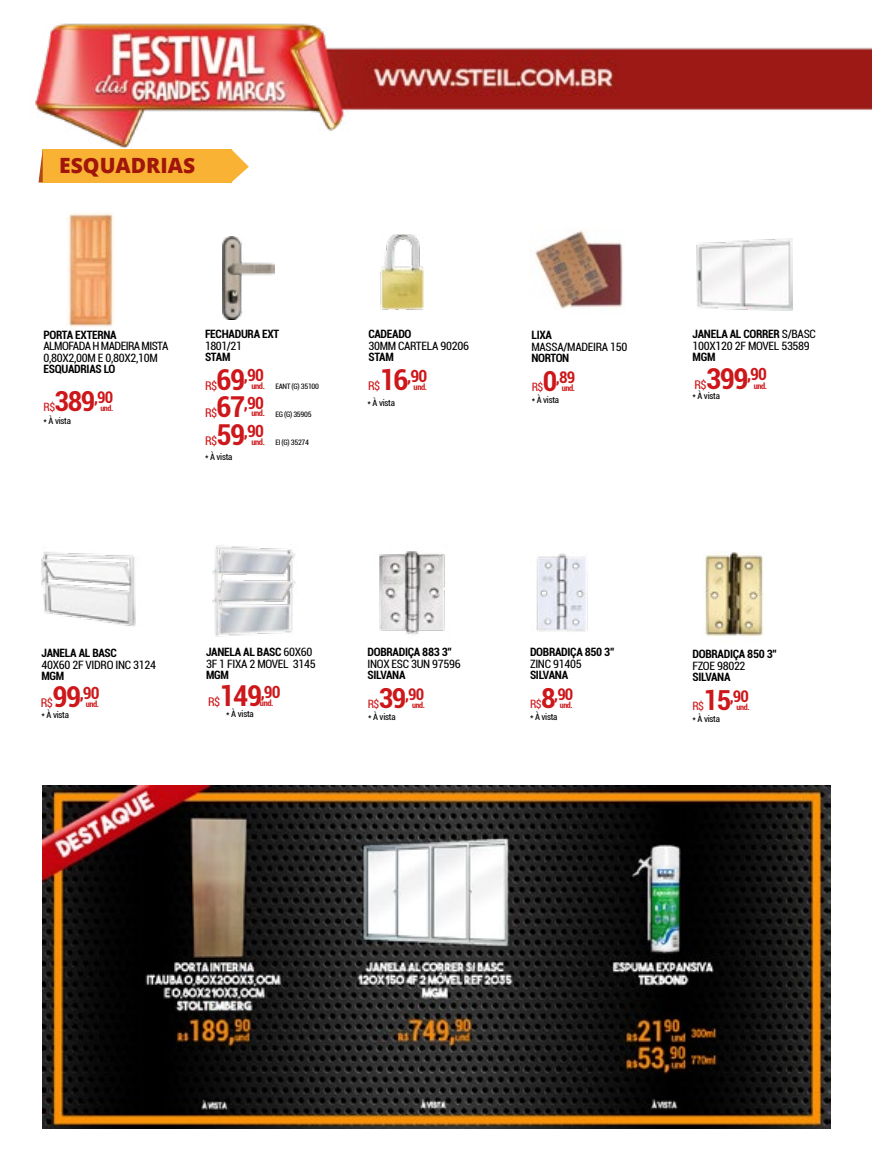
<style>
.page{position:relative;width:872px;height:1170px;background:#fff}
.page>*{position:absolute;margin:0;border:0;box-sizing:border-box;transform-origin:0 0}
.t1{font:700 condensed 28.8px "Roboto";letter-spacing:-.05em;color:#cd171a}
.t2{font:700 condensed 27.6px "Roboto";color:#cd171a}
.t3{font:800 21px "Open Sans";color:#a0160a}
.t4{font:700 condensed 16.8px "Roboto";letter-spacing:-.05em;color:#cd171a}
.t5{font:700 condensed 16.05px "Roboto";letter-spacing:-.05em;color:#cd171a}
.t6{font:condensed 12px "Roboto";color:#cd171a}
.t7{font:condensed 11.55px/11.6px "Roboto";letter-spacing:-.025em;color:#000}
.t8{font:700 condensed 11.55px "Roboto";letter-spacing:-.025em;color:#000}
.t9{font:condensed 11.55px/11.6px "Roboto";letter-spacing:-.05em;color:#000}
.t10{font:condensed 11.55px "Roboto";color:#cd171a}
.t11{font:condensed 9px "Roboto";letter-spacing:-.025em;color:#000}
.t12{font:700 condensed 8.4px "Roboto";letter-spacing:-.05em;color:#cd171a}
.t13{font:700 condensed 8.1px "Roboto";letter-spacing:-.05em;color:#cd171a}
.t14{font:condensed 7.5px "Roboto";letter-spacing:-.04em;color:#000}
.s1{font-size:28.8px}
.s2{font-size:27.6px}
.s3{font-weight:700}
</style>
<div class="page">
<img style="left:35px;top:23px;width:837px;height:126px">
<img style="left:223px;top:237px;width:52px;height:83px">
<img style="left:212px;top:545px;width:84px;height:92px">
<img style="left:42px;top:551px;width:94px;height:76px">
<img style="left:66px;top:213px;width:48px;height:115px">
<img style="left:536px;top:553px;width:52px;height:79px">
<img style="left:704px;top:551px;width:60px;height:86px">
<img style="left:379px;top:551px;width:66px;height:84px">
<img style="left:380px;top:234px;width:44px;height:76px">
<img style="left:696px;top:239px;width:96px;height:71px">
<img style="left:531px;top:230px;width:92px;height:79px">
<div style="left:43px;top:149px;width:189px;height:34px;background:#f9b234"></div>
<svg style="left:38px;top:149px;width:5px;height:33px"></svg>
<svg style="left:232px;top:150px;width:17px;height:32px"></svg>
<img style="left:43px;top:785px;width:787px;height:343px">
<h3 class="t3" style="left:59px;top:150px;width:137px">ESQUADRIAS</h3>
<p class="t8" style="left:44px;top:326px;width:75px">PORTA EXTERNA</p>
<p class="t9" style="left:44px;top:340px;width:126px">ALMOFADA H MADEIRA MISTA<br>0,80X2,00M E 0,80X2,10M</p>
<p class="t8" style="left:44px;top:361px;width:74px">ESQUADRIAS LO</p>
<p class="t10" style="left:44px;top:399px;width:13px">R$</p>
<h2 class="t2" style="left:55px;top:382px;width:60px">389<sup>,90</sup></h2>
<p class="t13" style="left:100px;top:403px;width:14px">und.</p>
<p class="t11" style="left:44px;top:414px;width:29px">* À vista</p>
<p class="t8" style="left:205px;top:326px;width:76px">FECHADURA EXT</p>
<p class="t7" style="left:205px;top:339px;width:38px">1801/21</p>
<p class="t8" style="left:205px;top:349px;width:27px">STAM</p>
<p class="t6" style="left:205px;top:377px;width:14px">R$</p>
<h3 class="t4" style="left:217px;top:363px;width:49px"><span class="s1">69</span>,90</h3>
<p class="t6" style="left:205px;top:404px;width:14px">R$</p>
<h3 class="t4" style="left:217px;top:391px;width:49px"><span class="s1">67</span>,90</h3>
<p class="t6" style="left:205px;top:432px;width:14px">R$</p>
<h3 class="t4" style="left:217px;top:419px;width:49px"><span class="s1">59</span>,90</h3>
<p class="t12" style="left:251px;top:380px;width:15px">und.</p>
<p class="t12" style="left:251px;top:407px;width:15px">und.</p>
<p class="t12" style="left:251px;top:435px;width:15px">und.</p>
<p class="t14" style="left:275px;top:381px;width:45px">EANT (G) 35100</p>
<p class="t14" style="left:275px;top:409px;width:38px">EG (G) 35905</p>
<p class="t14" style="left:275px;top:436px;width:35px">EI (G) 35274</p>
<p class="t11" style="left:205px;top:450px;width:29px">* À vista</p>
<p class="t8" style="left:368px;top:326px;width:45px">CADEADO</p>
<p class="t7" style="left:368px;top:339px;width:102px">30MM CARTELA 90206</p>
<p class="t8" style="left:368px;top:349px;width:27px">STAM</p>
<p class="t6" style="left:368px;top:377px;width:14px">R$</p>
<h3 class="t4" style="left:380px;top:364px;width:49px"><span class="s1">16</span>,90</h3>
<p class="t12" style="left:413px;top:381px;width:15px">und.</p>
<p class="t11" style="left:367px;top:396px;width:29px">* À vista</p>
<p class="t8" style="left:531px;top:327px;width:22px">LIXA</p>
<p class="t7" style="left:531px;top:340px;width:97px">MASSA/MADEIRA 150</p>
<p class="t8" style="left:531px;top:350px;width:39px">NORTON</p>
<p class="t10" style="left:531px;top:378px;width:13px">R$</p>
<h3 class="t5" style="left:543px;top:366px;width:34px"><span class="s2">0</span>,89</h3>
<p class="t12" style="left:562px;top:382px;width:15px">und.</p>
<p class="t11" style="left:531px;top:393px;width:29px">* À vista</p>
<p class="t7" style="left:692px;top:328px;width:125px"><span class="s3">JANELA AL CORRER</span> S/BASC<br>100X120 2F MOVEL 53589</p>
<p class="t8" style="left:692px;top:349px;width:24px">MGM</p>
<p class="t11" style="left:692px;top:390px;width:29px">* À vista</p>
<p class="t6" style="left:694px;top:376px;width:14px">R$</p>
<h1 class="t1" style="left:706px;top:358px;width:63px">399<sup>,90</sup></h1>
<p class="t12" style="left:753px;top:379px;width:15px">und.</p>
<p class="t8" style="left:42px;top:644px;width:77px">JANELA AL BASC</p>
<p class="t7" style="left:42px;top:658px;width:116px">40X60 2F VIDRO INC 3124</p>
<p class="t8" style="left:42px;top:667px;width:24px">MGM</p>
<p class="t7" style="left:206px;top:645px;width:111px"><span class="s3">JANELA AL BASC</span> 60X60<br>3F 1 FIXA 2 MOVEL 3145</p>
<p class="t8" style="left:206px;top:666px;width:24px">MGM</p>
<p class="t6" style="left:208px;top:693px;width:14px">R$</p>
<h1 class="t1" style="left:220px;top:675px;width:63px">149<sup>,90</sup></h1>
<p class="t6" style="left:41px;top:694px;width:14px">R$</p>
<h1 class="t1" style="left:52px;top:676px;width:30px">99</h1>
<h3 class="t4" style="left:80px;top:681px;width:22px">,90</h3>
<p class="t12" style="left:86px;top:698px;width:15px">und.</p>
<p class="t12" style="left:260px;top:697px;width:15px">und.</p>
<p class="t11" style="left:42px;top:708px;width:29px">* À vista</p>
<p class="t11" style="left:226px;top:707px;width:29px">* À vista</p>
<p class="t8" style="left:367px;top:644px;width:86px">DOBRADIÇA 883 3”</p>
<p class="t7" style="left:367px;top:657px;width:95px">INOX ESC 3UN 97596</p>
<p class="t8" style="left:367px;top:667px;width:40px">SILVANA</p>
<p class="t11" style="left:368px;top:710px;width:29px">* À vista</p>
<p class="t11" style="left:530px;top:710px;width:29px">* À vista</p>
<p class="t11" style="left:692px;top:712px;width:29px">* À vista</p>
<p class="t8" style="left:530px;top:644px;width:86px">DOBRADIÇA 850 3”</p>
<p class="t7" style="left:530px;top:657px;width:53px">ZINC 91405</p>
<p class="t8" style="left:530px;top:667px;width:40px">SILVANA</p>
<p class="t8" style="left:692px;top:646px;width:86px">DOBRADIÇA 850 3”</p>
<p class="t7" style="left:692px;top:659px;width:55px">FZOE 98022</p>
<p class="t8" style="left:692px;top:669px;width:40px">SILVANA</p>
<p class="t10" style="left:368px;top:695px;width:13px">R$</p>
<h2 class="t2" style="left:379px;top:678px;width:29px">39</h2>
<p class="t10" style="left:530px;top:695px;width:13px">R$</p>
<h3 class="t5" style="left:541px;top:683px;width:34px"><span class="s2">8</span>,90</h3>
<h3 class="t5" style="left:405px;top:683px;width:21px">,90</h3>
<p class="t13" style="left:412px;top:699px;width:14px">und.</p>
<p class="t13" style="left:560px;top:699px;width:14px">und.</p>
<p class="t10" style="left:692px;top:697px;width:13px">R$</p>
<h3 class="t5" style="left:703px;top:685px;width:47px"><span class="s2">15</span>,90</h3>
<p class="t13" style="left:736px;top:701px;width:14px">und.</p>
</div>
